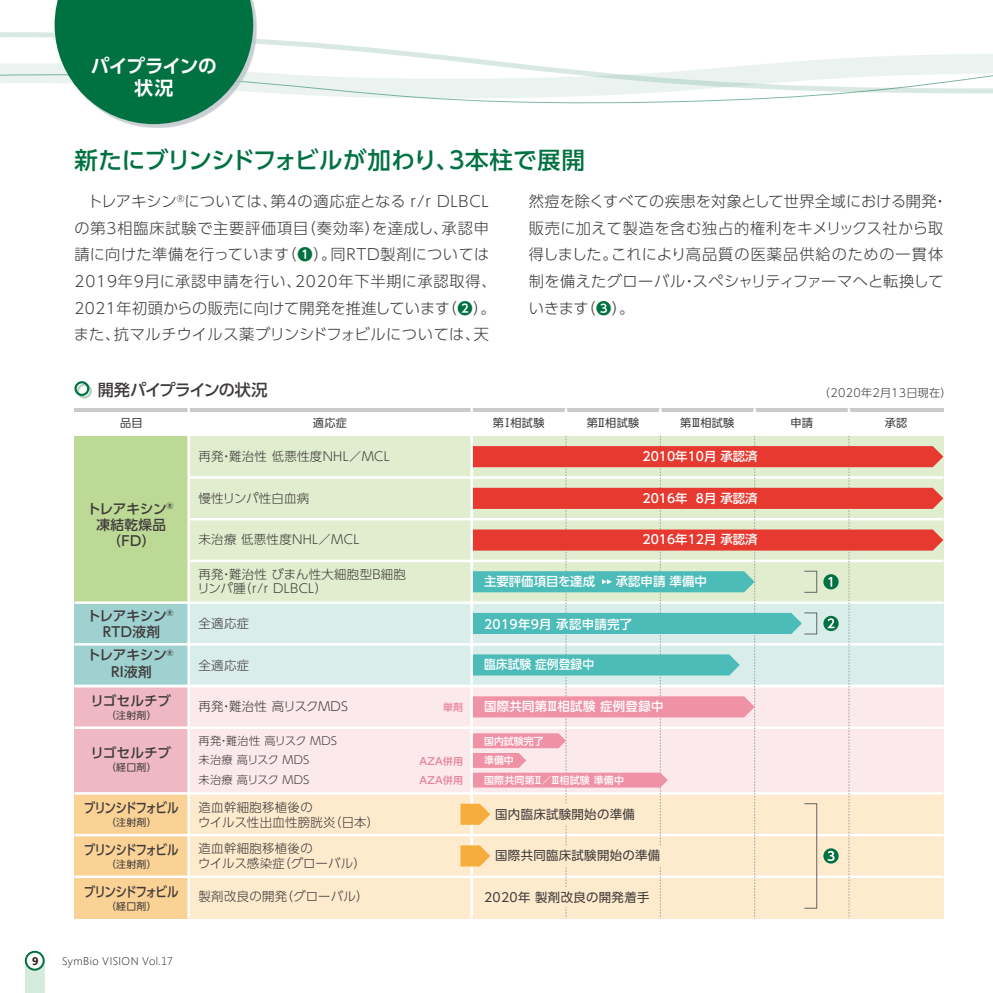
<style>
.page{position:relative;width:993px;height:993px;background:#fff}
.page>*{position:absolute;margin:0;border:0;box-sizing:border-box;transform-origin:0 0}
.t1{font:500 23.62px "UD Shin Go Pro";color:#007141}
.t2{font:700 18.55px/21px "UD Shin Go Pro De";letter-spacing:-.04em;color:#fff;text-align:center}
.t3{font:500 16.1px "UD Shin Go Pro";letter-spacing:-.055em;color:#3f3b3a}
.t4{font:300 15.22px/26.6px "UD Shin Go Pro";letter-spacing:.03em;color:#3f3b3a}
.t5{font:500 13.65px "UD Shin Go Pro";letter-spacing:-.11em;color:#3f3b3a;scale:.85 1}
.t6{font:500 13.65px/16.1px "UD Shin Go Pro";letter-spacing:.015em;color:#3f3b3a;text-align:center}
.t7{font:500 13.65px/16.1px "UD Shin Go Pro";color:#3f3b3a;text-align:center}
.t8{font:500 13.65px "UD Shin Go Pro";letter-spacing:-.03em;color:#3f3b3a}
.t9{font:500 13.65px/16.1px "UD Shin Go Pro";letter-spacing:-.005em;color:#3f3b3a;text-align:center}
.t10{font:300 12.42px/14.9px "UD Shin Go Pro";letter-spacing:.025em;color:#3f3b3a}
.t11{font:500 12.42px "UD Shin Go Pro";color:#fff}
.t12{font:12.42px "UD Shin Go Pro";letter-spacing:.025em;color:#3f3b3a}
.t13{font:500 12.42px "UD Shin Go Pro";letter-spacing:.025em;color:#fff}
.t14{font:500 12.42px "UD Shin Go Pro";color:#fff;scale:.95 1}
.t15{font:300 11.2px/19.8px "UD Shin Go Pro";letter-spacing:.025em;color:#3f3b3a}
.t16{font:11.2px "UD Shin Go Pro";letter-spacing:.025em;color:#3f3b3a}
.t17{font:300 11.2px "Segoe";letter-spacing:.045em;color:#231916}
.t18{font:700 11.2px "Segoe";color:#231916}
.t19{font:9.97px "UD Shin Go Pro";letter-spacing:.025em;color:#3f3b3a}
.t20{font:500 9.97px "UD Shin Go Pro";letter-spacing:.025em;color:#fff}
.t21{font:500 9.97px/19.6px "UD Shin Go Pro";letter-spacing:.025em;color:#e88298}
.t22{font:500 9.97px "UD Shin Go Pro";color:#fff}
.s1{font-family:"UD Shin Go Pro De";font-weight:700;color:#007141}
</style>
<div class="page">
<div style="left:25px;top:960px;width:20px;height:32px;background:#d5ebde"></div>
<div style="left:189px;top:435px;width:282px;height:42px;background:#e0edce"></div>
<div style="left:189px;top:477px;width:282px;height:42px;background:#e0edce"></div>
<div style="left:189px;top:519px;width:282px;height:41px;background:#e0edce"></div>
<div style="left:189px;top:560px;width:282px;height:42px;background:#e0edce"></div>
<div style="left:189px;top:602px;width:282px;height:42px;background:#d9edea"></div>
<div style="left:189px;top:644px;width:282px;height:41px;background:#d9edea"></div>
<div style="left:189px;top:685px;width:282px;height:42px;background:#fbe9ec"></div>
<div style="left:189px;top:727px;width:282px;height:66px;background:#fbe9ec"></div>
<div style="left:74px;top:435px;width:115px;height:167px;background:#bdd996"></div>
<hr style="left:189px;top:408px;width:282px;height:3px;background:#c9cacb">
<hr style="left:74px;top:408px;width:115px;height:3px;background:#c9cacb">
<div style="left:74px;top:644px;width:115px;height:41px;background:#9ed1cf"></div>
<div style="left:74px;top:602px;width:115px;height:42px;background:#9ed1cf"></div>
<div style="left:74px;top:685px;width:115px;height:42px;background:#efb9c3"></div>
<div style="left:189px;top:793px;width:282px;height:41px;background:#feeacd"></div>
<div style="left:74px;top:793px;width:115px;height:41px;background:#fbd296"></div>
<div style="left:189px;top:834px;width:282px;height:42px;background:#feeacd"></div>
<div style="left:74px;top:834px;width:115px;height:42px;background:#fbd296"></div>
<div style="left:189px;top:876px;width:282px;height:42px;background:#feeacd"></div>
<div style="left:74px;top:876px;width:115px;height:42px;background:#fbd296"></div>
<div style="left:74px;top:727px;width:115px;height:66px;background:#efb9c3"></div>
<hr style="left:471px;top:408px;width:95px;height:3px;background:#c9cacb">
<hr style="left:566px;top:408px;width:94px;height:3px;background:#c9cacb">
<hr style="left:660px;top:408px;width:94px;height:3px;background:#c9cacb">
<hr style="left:754px;top:408px;width:94px;height:3px;background:#c9cacb">
<hr style="left:848px;top:408px;width:95px;height:3px;background:#c9cacb">
<svg style="left:74px;top:381px;width:18px;height:17px"></svg>
<hr style="left:187px;top:407px;width:3px;height:511px;background:#fff">
<hr style="left:189px;top:476px;width:754px;height:2px;background:#fff">
<hr style="left:189px;top:518px;width:754px;height:2px;background:#fff">
<hr style="left:189px;top:559px;width:754px;height:3px;background:#fff">
<hr style="left:74px;top:601px;width:869px;height:2px;background:#fff">
<hr style="left:74px;top:643px;width:869px;height:2px;background:#fff">
<hr style="left:74px;top:684px;width:869px;height:3px;background:#fff">
<hr style="left:74px;top:726px;width:869px;height:2px;background:#fff">
<hr style="left:74px;top:791px;width:869px;height:3px;background:#fff">
<hr style="left:74px;top:833px;width:869px;height:3px;background:#fff">
<hr style="left:74px;top:875px;width:869px;height:2px;background:#fff">
<hr style="left:470px;top:407px;width:2px;height:511px;background:#fff">
<svg style="left:460px;top:435px;width:483px;height:483px;background:#e2ccbf"></svg>
<svg style="left:278px;top:93px;width:714px;height:10px"></svg>
<svg style="left:0;top:25px;width:992px;height:68px"></svg>
<div style="left:58px;top:0;width:199px;height:128px;background:#b7c0c4;opacity:.75"></div>
<svg style="left:55px;top:0;width:198px;height:124px;background:#2a8860"></svg>
<div style="left:26px;top:951px;width:18px;height:18px;background:#fff;border-radius:50%"></div>
<div style="left:25px;top:950px;width:20px;height:20px;border:2px solid #007141;border-radius:50%"></div>
<p class="t2" style="left:91px;top:55px;width:127px">パイプラインの状況</p>
<h1 class="t1" style="left:74px;top:141px;width:512px">新たにブリンシドフォビルが加わり、3本柱で展開</h1>
<p class="t4" style="left:74px;top:187px;width:424px">　トレアキシン<sup>®</sup>については、第4の適応症となる r/r DLBCLの第3相臨床試験で主要評価項目（奏効率）を達成し、承認申請に向けた準備を行っています（<span class="s1">❶</span>）。同RTD製剤については2019年9月に承認申請を行い、2020年下半期に承認取得、2021年初頭からの販売に向けて開発を推進しています（<span class="s1">❷</span>）。また、抗マルチウイルス薬ブリンシドフォビルについては、天</p>
<p class="t4" style="left:528px;top:187px;width:420px">然痘を除くすべての疾患を対象として世界全域における開発・販売に加えて製造を含む独占的権利をキメリックス社から取得しました。これにより高品質の医薬品供給のための一貫体制を備えたグローバル・スペシャリティファーマへと転換していきます（<span class="s1">❸</span>）。</p>
<p class="t3" style="left:98px;top:377px;width:171px">開発パイプラインの状況</p>
<p class="t16" style="left:120px;top:413px;width:24px">品目</p>
<p class="t16" style="left:313px;top:413px;width:36px">適応症</p>
<p class="t6" style="left:87px;top:499px;width:88px">トレアキシン<sup>®</sup>凍結乾燥品（FD）</p>
<p class="t7" style="left:87px;top:606px;width:88px">トレアキシン<sup>®<br></sup>RTD液剤</p>
<p class="t9" style="left:87px;top:646px;width:88px">トレアキシン<sup>®<br></sup>RI液剤</p>
<p class="t8" style="left:90px;top:689px;width:82px">リゴセルチブ</p>
<p class="t19" style="left:106px;top:706px;width:52px">（注射剤）</p>
<p class="t8" style="left:90px;top:741px;width:82px">リゴセルチブ</p>
<p class="t19" style="left:106px;top:758px;width:52px">（経口剤）</p>
<p class="t5" style="left:84px;top:796px;width:113px">ブリンシドフォビル</p>
<p class="t19" style="left:106px;top:814px;width:52px">（注射剤）</p>
<p class="t5" style="left:84px;top:838px;width:113px">ブリンシドフォビル</p>
<p class="t19" style="left:106px;top:855px;width:52px">（注射剤）</p>
<p class="t5" style="left:84px;top:879px;width:113px">ブリンシドフォビル</p>
<p class="t19" style="left:106px;top:897px;width:52px">（経口剤）</p>
<p class="t10" style="left:198px;top:448px;width:193px">再発・難治性 低悪性度NHL／MCL</p>
<p class="t10" style="left:198px;top:490px;width:112px">慢性リンパ性白血病</p>
<p class="t10" style="left:198px;top:531px;width:162px">未治療 低悪性度NHL／MCL</p>
<p class="t10" style="left:197px;top:565px;width:210px">再発・難治性 びまん性大細胞型B細胞リンパ腫（r/r DLBCL）</p>
<p class="t10" style="left:198px;top:615px;width:52px">全適応症</p>
<p class="t10" style="left:198px;top:656px;width:52px">全適応症</p>
<p class="t10" style="left:198px;top:698px;width:151px">再発・難治性 高リスクMDS</p>
<p class="t15" style="left:198px;top:730px;width:140px">再発・難治性 高リスク MDS</p>
<p class="t15" style="left:198px;top:749px;width:112px">未治療 高リスク MDS未治療 高リスク MDS</p>
<p class="t10" style="left:198px;top:799px;width:183px">造血幹細胞移植後の<br>ウイルス性出血性膀胱炎（日本）</p>
<p class="t10" style="left:198px;top:839px;width:169px">造血幹細胞移植後の<br>ウイルス感染症（グローバル）</p>
<p class="t10" style="left:198px;top:888px;width:171px">製剤改良の開発（グローバル）</p>
<p class="t15" style="left:818px;top:383px;width:134px">（2020年2月13日現在）</p>
<p class="t16" style="left:492px;top:413px;width:53px">第Ⅰ相試験</p>
<p class="t16" style="left:586px;top:413px;width:54px">第Ⅱ相試験</p>
<p class="t16" style="left:680px;top:413px;width:56px">第Ⅲ相試験</p>
<p class="t16" style="left:790px;top:413px;width:24px">申請</p>
<p class="t16" style="left:884px;top:413px;width:24px">承認</p>
<p class="t11" style="left:642px;top:446px;width:117px">2010年10月 承認済</p>
<p class="t11" style="left:642px;top:488px;width:117px">2016年 8月 承認済</p>
<p class="t11" style="left:642px;top:529px;width:117px">2016年12月 承認済</p>
<p class="t11" style="left:484px;top:571px;width:112px">主要評価項目を達成</p>
<p class="t11" style="left:615px;top:571px;width:92px">承認申請 準備中</p>
<p class="t13" style="left:484px;top:613px;width:150px">2019年9月 承認申請完了</p>
<p class="t14" style="left:484px;top:654px;width:117px">臨床試験 症例登録中</p>
<p class="t21" style="left:443px;top:696px;width:22px">単剤</p>
<p class="t13" style="left:484px;top:696px;width:181px">国際共同第Ⅲ相試験 症例登録中</p>
<p class="t21" style="left:419px;top:750px;width:45px">AZA併用<br>AZA併用</p>
<p class="t22" style="left:484px;top:732px;width:61px">国内試験完了</p>
<p class="t22" style="left:484px;top:752px;width:31px">準備中</p>
<p class="t20" style="left:484px;top:771px;width:141px">国際共同第Ⅱ／Ⅲ相試験 準備中</p>
<p class="t12" style="left:495px;top:803px;width:141px">国内臨床試験開始の準備</p>
<p class="t12" style="left:495px;top:845px;width:166px">国際共同臨床試験開始の準備</p>
<p class="t12" style="left:484px;top:887px;width:167px">2020年 製剤改良の開発着手</p>
<p class="t18" style="left:32px;top:955px;width:8px">9</p>
<p class="t17" style="left:62px;top:955px;width:112px">SymBio VISION Vol.17</p>
</div>
